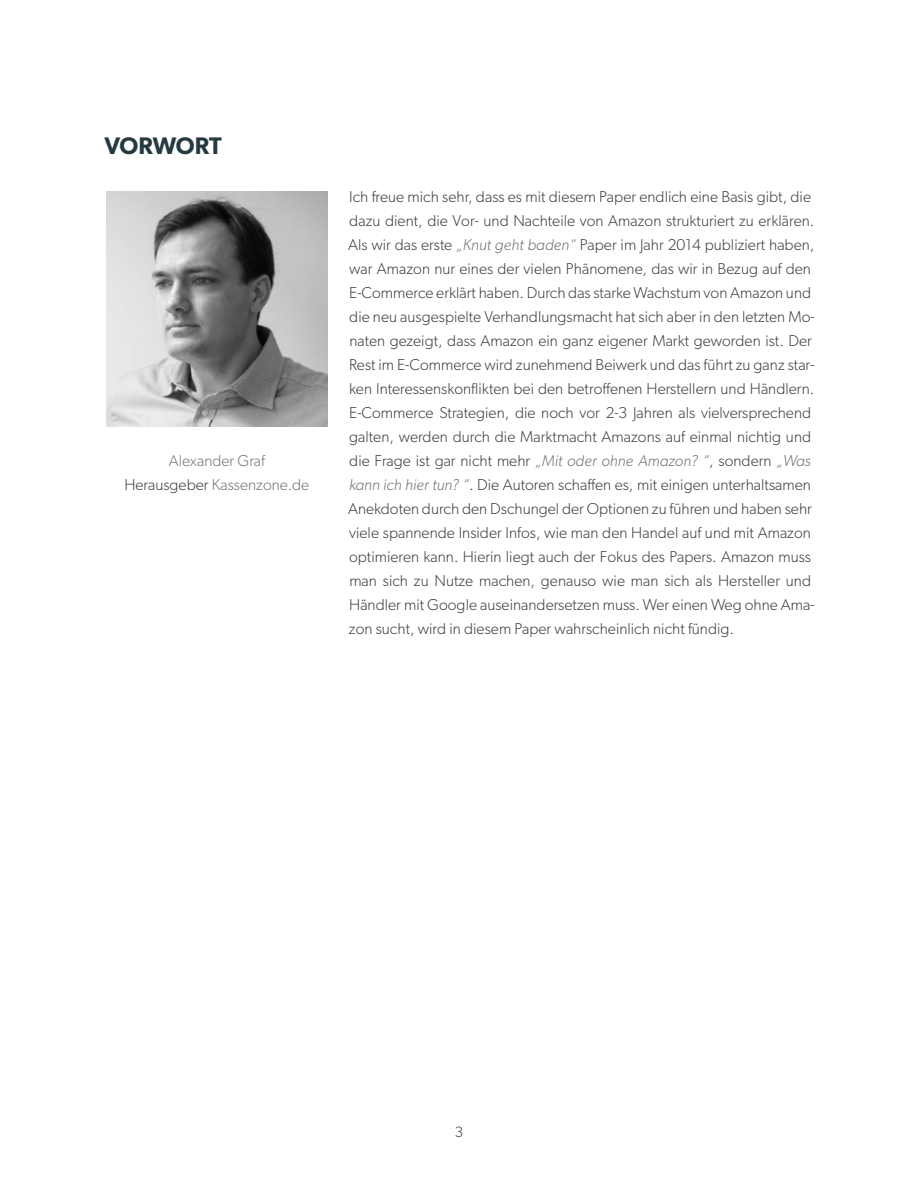
<style>
.page{position:relative;width:918px;height:1188px;background:#fff}
.page>*{position:absolute;margin:0;border:0;box-sizing:border-box;transform-origin:0 0}
.t1{font:600 24px "Gibson";letter-spacing:-.005em;color:#243a40}
.t2{font:300 15.75px/24px "Gibson";letter-spacing:.005em;color:#3c3c3b}
.t3{font:300 15.75px/24px "Gibson";letter-spacing:.005em;color:#6e757b;text-align:center}
.t4{font:300 15px "Gibson";color:#3c3c3b}
.s1{color:#3c3c3b}
.s2{font-style:italic;color:#6e757b}
</style>
<div class="page">
<img style="left:106px;top:191px;width:221px;height:236px">
<h1 class="t1" style="left:104px;top:132px;width:119px">VORWORT</h1>
<p class="t3" style="left:124px;top:449px;width:186px">Alexander Graf<br><span class="s1">Herausgeber</span> Kassenzone.de</p>
<p class="t2" style="left:348px;top:185px;width:468px">Ich freue mich sehr, dass es mit diesem Paper endlich eine Basis gibt, die dazu dient, die Vor- und Nachteile von Amazon strukturiert zu erklären.<br>Als wir das erste <span class="s2">„Knut geht baden“</span> Paper im Jahr 2014 publiziert haben, war Amazon nur eines der vielen Phänomene, das wir in Bezug auf den E-Commerce erklärt haben. Durch das starke Wachstum von Amazon und die neu ausgespielte Verhandlungsmacht hat sich aber in den letzten Mo&shy;naten gezeigt, dass Amazon ein ganz eigener Markt geworden ist. Der Rest im E-Commerce wird zunehmend Beiwerk und das führt zu ganz star&shy;ken Interessenskonflikten bei den betroffenen Herstellern und Händlern.<br>E-Commerce Strategien, die noch vor 2-3 Jahren als vielversprechend galten, werden durch die Marktmacht Amazons auf einmal nichtig und die Frage ist gar nicht mehr <span class="s2">„Mit oder ohne Amazon? “</span>, sondern <span class="s2">„Was kann ich hier tun? “</span>. Die Autoren schaffen es, mit einigen unterhaltsamen Anekdoten durch den Dschungel der Optionen zu führen und haben sehr viele spannende Insider Infos, wie man den Handel auf und mit Amazon optimieren kann. Hierin liegt auch der Fokus des Papers. Amazon muss man sich zu Nutze machen, genauso wie man sich als Hersteller und Händler mit Google auseinandersetzen muss. Wer einen Weg ohne Ama&shy;zon sucht, wird in diesem Paper wahrscheinlich nicht fündig.</p>
<p class="t4" style="left:455px;top:1123px;width:10px">3</p>
</div>
